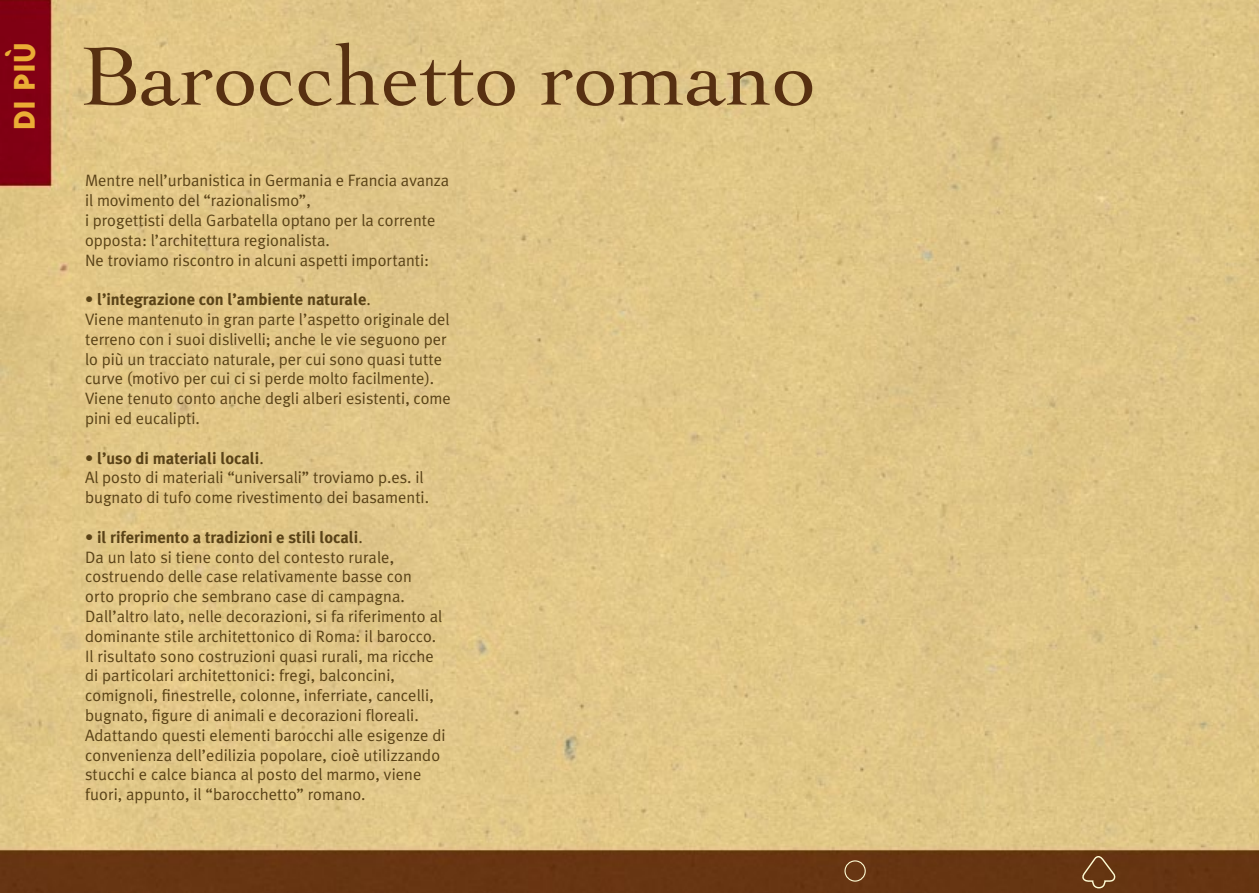
<style>
.page{position:relative;width:1259px;height:893px;background:#fff}
.page>*{position:absolute;margin:0;border:0;box-sizing:border-box;transform-origin:0 0}
.t1{font:87px "Cochin";color:#573011}
.t2{font:800 34.5px "Triplex";color:#ebad35}
.t3{font:16.5px/19.8px "Meta Plus Normal";color:#594217}
.t4{font:700 16.5px "Meta Plus";color:#594217}
.s1{font-family:"Meta Plus Normal";font-weight:400}
</style>
<div class="page">
<img style="left:0;top:0;width:1259px;height:893px">
<svg style="left:1080px;top:855px;width:35px;height:34px"></svg>
<div style="left:844px;top:860px;width:21px;height:22px;border:1px solid #fefbd3;border-radius:50%"></div>
<h2 class="t2" style="left:4px;top:130px;width:89px;rotate:-90deg">di più</h2>
<h1 class="t1" style="left:81px;top:26px;width:737px">Barocchetto romano</h1>
<p class="t3" style="left:85px;top:170px;width:366px">Mentre nell’urbanistica in Germania e Francia avanza il movimento del “razionalismo”,<br>i progettisti della Garbatella optano per la corrente opposta: l’architettura regionalista.<br>Ne troviamo riscontro in alcuni aspetti importanti:</p>
<p class="t4" style="left:85px;top:290px;width:287px"><span class="s1">•</span> l’integrazione con l’ambiente naturale<span class="s1">.</span></p>
<p class="t3" style="left:85px;top:309px;width:367px">Viene mantenuto in gran parte l’aspetto originale del terreno con i suoi dislivelli; anche le vie seguono per lo più un tracciato naturale, per cui sono quasi tutte curve (motivo per cui ci si perde molto facilmente).<br>Viene tenuto conto anche degli alberi esistenti, come pini ed eucalipti.</p>
<p class="t4" style="left:85px;top:448px;width:180px"><span class="s1">•</span> l’uso di materiali locali<span class="s1">.</span></p>
<p class="t3" style="left:85px;top:467px;width:345px">Al posto di materiali “universali” troviamo p.es. il bugnato di tufo come rivestimento dei basamenti.</p>
<p class="t4" style="left:85px;top:527px;width:279px"><span class="s1">•</span> il riferimento a tradizioni e stili locali<span class="s1">.</span></p>
<p class="t3" style="left:85px;top:547px;width:362px">Da un lato si tiene conto del contesto rurale, costruendo delle case relativamente basse con<br>orto proprio che sembrano case di campagna.<br>Dall’altro lato, nelle decorazioni, si fa riferimento al dominante stile architettonico di Roma: il barocco.<br>Il risultato sono costruzioni quasi rurali, ma ricche di particolari architettonici: fregi, balconcini, comignoli, finestrelle, colonne, inferriate, cancelli, bugnato, figure di animali e decorazioni floreali.<br>Adattando questi elementi barocchi alle esigenze di convenienza dell’edilizia popolare, cioè utilizzando stucchi e calce bianca al posto del marmo, viene fuori, appunto, il “barocchetto” romano.</p>
</div>
